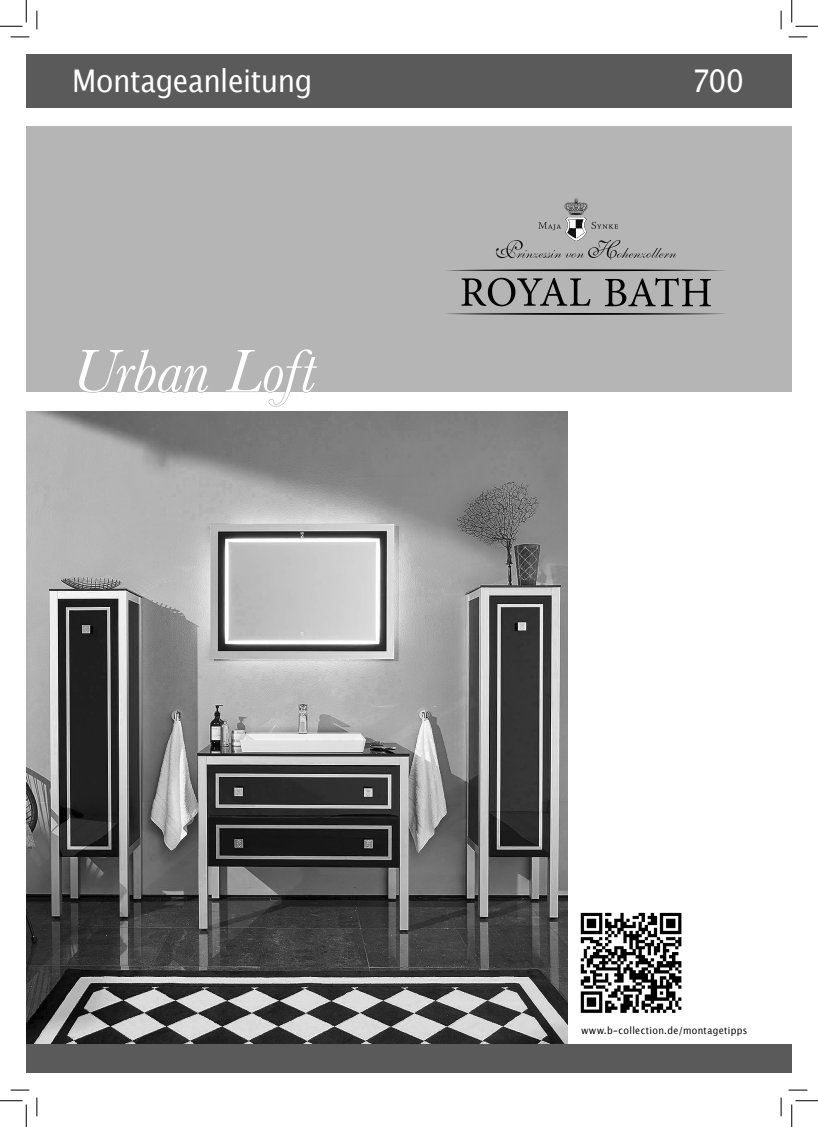
<style>
.page{position:relative;width:818px;height:1127px;background:#fff}
.page>*{position:absolute;margin:0;border:0;box-sizing:border-box;transform-origin:0 0}
.t1{font:italic 62.5px "Baskerville";letter-spacing:-.02em;color:#fff}
.t2{font:31.25px "Lucida Grande";letter-spacing:-.015em;color:#fff;scale:.9 1}
.Fließtext{font:10px "Lucida Grande";letter-spacing:.04em;color:#000;scale:.9 1}
</style>
<div class="page">
<img style="left:26px;top:411px;width:542px;height:632px">
<div style="left:26px;top:55px;width:766px;height:53px;background:#5a5a5a"></div>
<div style="left:26px;top:125px;width:766px;height:266px;background:#b5b5b5"></div>
<div style="left:26px;top:1043px;width:766px;height:29px;background:#5a5a5a"></div>
<svg style="left:78px;top:391px;width:132px;height:2px"></svg>
<svg style="left:224px;top:391px;width:95px;height:16px"></svg>
<svg style="left:446px;top:313px;width:279px;height:2px"></svg>
<svg style="left:461px;top:278px;width:129px;height:28px"></svg>
<svg style="left:605px;top:278px;width:106px;height:28px"></svg>
<svg style="left:446px;top:269px;width:279px;height:2px"></svg>
<img style="left:588px;top:240px;width:32px;height:20px">
<img style="left:570px;top:238px;width:12px;height:3px">
<img style="left:538px;top:222px;width:58px;height:7px">
<svg style="left:564px;top:198px;width:24px;height:40px"></svg>
<img style="left:580px;top:912px;width:102px;height:101px">
<svg style="left:11px;top:36px;width:18px;height:2px"></svg>
<svg style="left:788px;top:36px;width:19px;height:2px"></svg>
<svg style="left:11px;top:1089px;width:18px;height:1px"></svg>
<svg style="left:788px;top:1089px;width:19px;height:1px"></svg>
<svg style="left:36px;top:11px;width:2px;height:18px"></svg>
<svg style="left:36px;top:1097px;width:2px;height:18px"></svg>
<svg style="left:780px;top:11px;width:2px;height:18px"></svg>
<svg style="left:780px;top:1097px;width:2px;height:18px"></svg>
<svg style="left:0;top:0;width:27px;height:27px"></svg>
<svg style="left:0;top:1100px;width:27px;height:26px"></svg>
<svg style="left:791px;top:0;width:27px;height:27px"></svg>
<svg style="left:791px;top:1100px;width:27px;height:26px"></svg>
<p class="t2" style="left:72px;top:60px;width:268px">Montageanleitung</p>
<p class="t1" style="left:72px;top:334px;width:244px">Urban Loft</p>
<p class="t2" style="left:692px;top:60px;width:59px">700</p>
<p class="Fließtext" style="left:581px;top:1023px;width:186px">www.b-collection.de/montagetipps</p>
</div>
